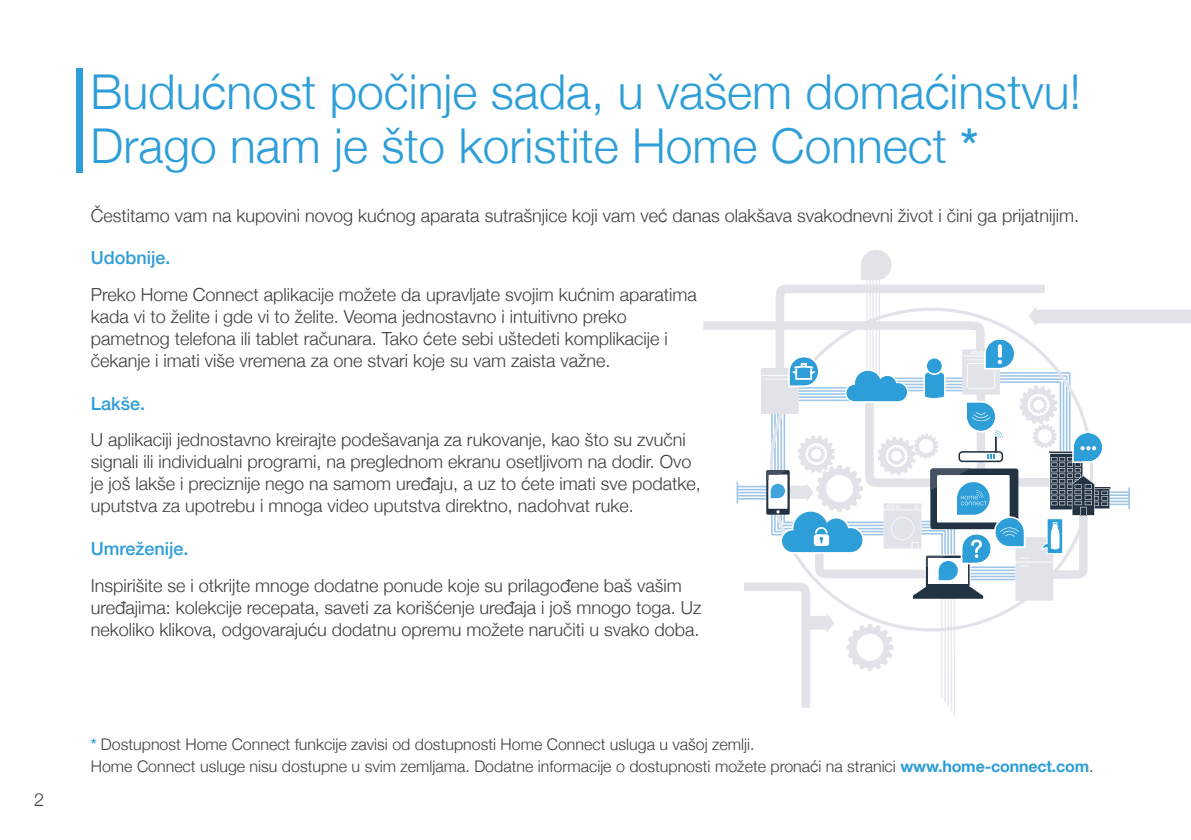
<style>
.page{position:relative;width:1191px;height:840px;background:#fff}
.page>*{position:absolute;margin:0;border:0;box-sizing:border-box;transform-origin:0 0}
.t1{font:300 48px/54px "Helvetica Neue";color:#2d9ed8}
.t2{font:300 18px/22px "Helvetica Neue";color:#3e3e3f}
.t3{font:500 18px "Helvetica Neue";color:#2d9ed8}
.t4{font:300 16px/22px "Helvetica Neue";color:#3e3e3f}
.s1{font-weight:500}
.s2{font-weight:500;color:#2d9ed8}
.s3{font-weight:700;color:#2d9ed8}
</style>
<div class="page">
<div style="left:77px;top:68px;width:6px;height:104px;background:#2d9ed8"></div>
<svg style="left:703px;top:250px;width:488px;height:465px"></svg>
<svg style="left:845px;top:369px;width:63px;height:33px"></svg>
<svg style="left:984px;top:338px;width:31px;height:31px"></svg>
<div style="left:997px;top:344px;width:5px;height:13px;background:#fff;border-radius:2px"></div>
<svg style="left:1041px;top:431px;width:69px;height:122px"></svg>
<svg style="left:923px;top:357px;width:22px;height:44px"></svg>
<svg style="left:958px;top:400px;width:45px;height:62px"></svg>
<svg style="left:913px;top:468px;width:112px;height:130px"></svg>
<svg style="left:766px;top:470px;width:98px;height:83px"></svg>
<svg style="left:788px;top:355px;width:31px;height:32px"></svg>
<p class="t2" style="left:34px;top:786px;width:12px">2</p>
<h1 class="t1" style="left:90px;top:61px;width:992px">Budućnost počinje sada, u vašem domaćinstvu!<br>Drago nam je što koristite Home Connect <span class="s1">*</span></h1>
<p class="t2" style="left:91px;top:203px;width:989px">Čestitamo vam na kupovini novog kućnog aparata sutrašnjice koji vam već danas olakšava svakodnevni život i čini ga prijatnijim.</p>
<p class="t3" style="left:91px;top:243px;width:81px">Udobnije.</p>
<p class="t2" style="left:91px;top:282px;width:607px">Preko Home Connect aplikacije možete da upravljate svojim kućnim aparatima kada vi to želite i gde vi to želite. Veoma jednostavno i intuitivno preko pametnog telefona ili tablet računara. Tako ćete sebi uštedeti komplikacije i čekanje i imati više vremena za one stvari koje su vam zaista važne.</p>
<p class="t3" style="left:91px;top:388px;width:56px">Lakše.</p>
<p class="t2" style="left:91px;top:427px;width:611px">U aplikaciji jednostavno kreirajte podešavanja za rukovanje, kao što su zvučni signali ili individualni programi, na preglednom ekranu osetljivom na dodir. Ovo je još lakše i preciznije nego na samom uređaju, a uz to ćete imati sve podatke, uputstva za upotrebu i mnoga video uputstva direktno, nadohvat ruke.</p>
<p class="t3" style="left:91px;top:533px;width:99px">Umreženije.</p>
<p class="t2" style="left:91px;top:572px;width:612px">Inspirišite se i otkrijte mnoge dodatne ponude koje su prilagođene baš vašim uređajima: kolekcije recepata, saveti za korišćenje uređaja i još mnogo toga. Uz nekoliko klikova, odgovarajuću dodatnu opremu možete naručiti u svako doba.</p>
<p class="t4" style="left:91px;top:731px;width:1004px"><span class="s2">*</span> Dostupnost Home Connect funkcije zavisi od dostupnosti Home Connect usluga u vašoj zemlji.<br>Home Connect usluge nisu dostupne u svim zemljama. Dodatne informacije o dostupnosti možete pronaći na stranici <span class="s3">www.home-connect.com</span>.</p>
</div>
